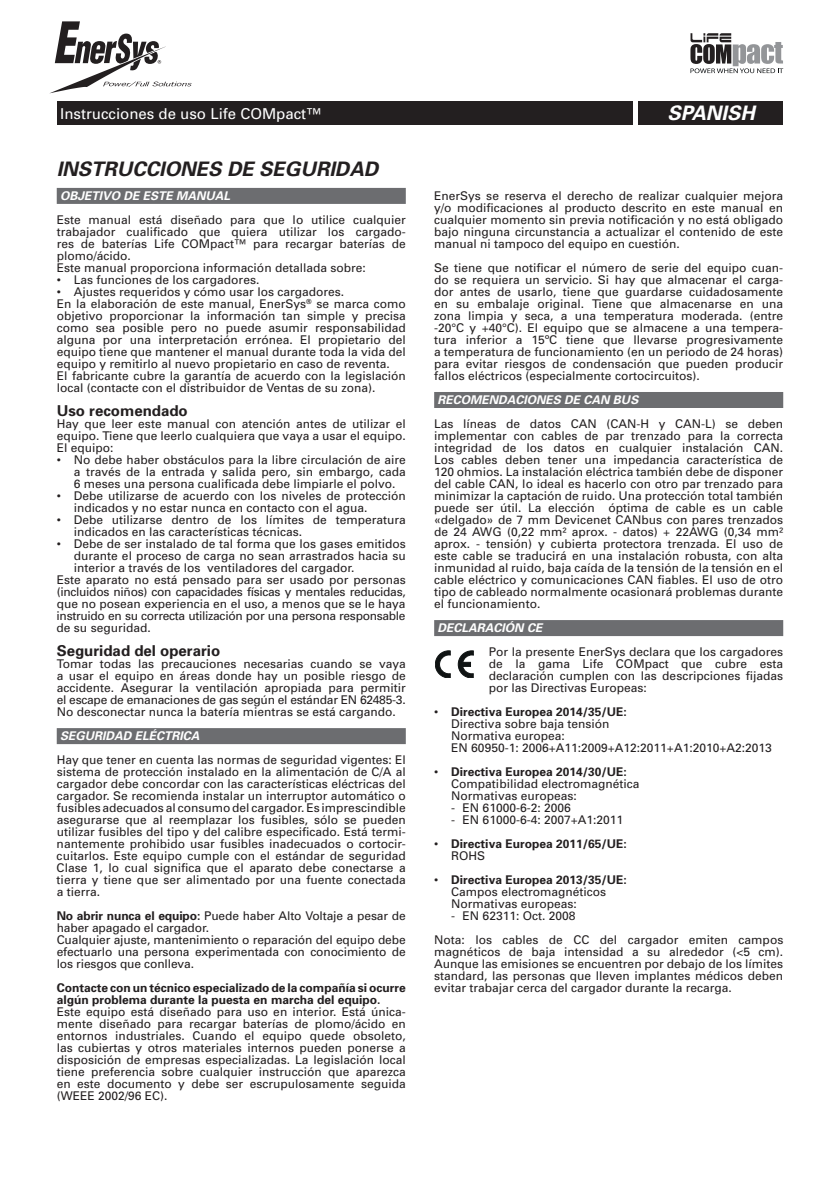
<style>
.page{position:relative;width:840px;height:1191px;background:#fff}
.page>*{position:absolute;margin:0;border:0;box-sizing:border-box;transform-origin:0 0}
.t1{font:italic 700 20px "Univers";color:#231f20}
.t2{font:italic 700 20px "Univers";color:#fff}
.t3{font:700 15px "Univers";color:#231f20}
.t4{font:15px "Univers";color:#fff}
.t5{font:12px/12px "Univers";color:#231f20;text-align:justify}
.t6{font:700 12px/12px "Univers";color:#231f20}
.t7{font:12px "Univers";letter-spacing:-.025em;color:#231f20}
.t8{font:italic 700 12px "Univers";color:#fff}
.s1{font-weight:700}
.s2{font-weight:400}
</style>
<div class="page">
<svg style="left:49px;top:21px;width:143px;height:73px"></svg>
<div style="left:638px;top:101px;width:144px;height:24px;background:#231f20"></div>
<div style="left:57px;top:101px;width:575px;height:24px;background:#231f20"></div>
<div style="left:57px;top:188px;width:348px;height:16px;background:#6c6d70"></div>
<div style="left:57px;top:728px;width:348px;height:16px;background:#6c6d70"></div>
<div style="left:434px;top:392px;width:348px;height:16px;background:#6c6d70"></div>
<div style="left:434px;top:620px;width:348px;height:16px;background:#6c6d70"></div>
<svg style="left:458px;top:651px;width:15px;height:27px"></svg>
<svg style="left:435px;top:651px;width:15px;height:27px"></svg>
<svg style="left:690px;top:33px;width:92px;height:40px"></svg>
<p class="t4" style="left:60px;top:105px;width:262px">Instrucciones de uso Life COMpact™</p>
<h1 class="t2" style="left:667px;top:101px;width:89px">SPANISH</h1>
<h1 class="t1" style="left:57px;top:157px;width:323px">INS TRUCCIONES DE SEGURIDAD</h1>
<p class="t8" style="left:60px;top:189px;width:172px">OBJETIVO DE ESTE MANUAL</p>
<p class="t5" style="left:57px;top:214px;width:350px;text-align:left">Este manual está diseñado para que lo utilice cualquier trabajador cualificado que quiera utilizar los cargado&shy;res de baterías Life COMpact™ para recargar baterías de plomo/ácido.<br>Este manual proporciona información detallada sobre:</p>
<p class="t5" style="left:57px;top:274px;width:204px">• Las funciones de los cargadores.</p>
<p class="t5" style="left:57px;top:286px;width:350px;text-align:left">• Ajustes requeridos y cómo usar los cargadores.<br>En la elaboración de este manual, EnerSys<sup>®</sup> se marca como objetivo proporcionar la información tan simple y precisa como sea posible pero no puede asumir responsabilidad alguna por una interpretación errónea. El propietario del equipo tiene que mantener el manual durante toda la vida del equipo y remitirlo al nuevo propietario en caso de reventa.<br>El fabricante cubre la garantía de acuerdo con la legislación local (contacte con el distribuidor de Ventas de su zona).</p>
<p class="t3" style="left:57px;top:402px;width:132px">Uso recomendado</p>
<p class="t5" style="left:57px;top:418px;width:350px">Hay que leer este manual con atención antes de utilizar el equipo. Tiene que leerlo cualquiera que vaya a usar el equipo.<br>El equipo:</p>
<p class="t5" style="left:74px;top:454px;width:333px;text-indent:-17px">• No debe haber obstáculos para la libre circulación de aire a través de la entrada y salida pero, sin embargo, cada 6 meses una persona cualificada debe limpiarle el polvo.</p>
<p class="t5" style="left:74px;top:490px;width:333px;text-indent:-17px">• Debe utilizarse de acuerdo con los niveles de protección indicados y no estar nunca en contacto con el agua.</p>
<p class="t5" style="left:74px;top:514px;width:333px;text-indent:-17px">• Debe utilizarse dentro de los límites de temperatura indicados en las características técnicas.</p>
<p class="t5" style="left:57px;top:538px;width:350px">• Debe de ser instalado de tal forma que los gases emitidos</p>
<p class="t5" style="left:74px;top:550px;width:333px">durante el proceso de carga no sean arrastrados hacia su</p>
<p class="t5" style="left:74px;top:562px;width:282px">interior a través de los ventiladores del cargador.</p>
<p class="t5" style="left:57px;top:574px;width:350px">Este aparato no está pensado para ser usado por personas</p>
<p class="t7" style="left:57px;top:585px;width:350px">(incluidos niños) con capacidades físicas y mentales reducidas,</p>
<p class="t5" style="left:57px;top:598px;width:350px">que no posean experiencia en el uso, a menos que se le haya</p>
<p class="t7" style="left:57px;top:609px;width:350px">instruido en su correcta utilización por una persona responsable</p>
<p class="t5" style="left:57px;top:622px;width:96px">de su seguridad.</p>
<p class="t3" style="left:57px;top:642px;width:165px">Seguridad del operario</p>
<p class="t5" style="left:57px;top:658px;width:350px">Tomar todas las precauciones necesarias cuando se vaya a usar el equipo en áreas donde hay un posible riesgo de accidente. Asegurar la ventilación apropiada para permitir el escape de emanaciones de gas según el estándar EN 62485-3.<br>No desconectar nunca la batería mientras se está cargando.</p>
<p class="t8" style="left:60px;top:729px;width:18px">SEGUR</p>
<p class="t8" style="left:102px;top:729px;width:63px">IDAD ELÉCTR</p>
<p class="t8" style="left:179px;top:729px;width:22px">ICA</p>
<p class="t5" style="left:57px;top:754px;width:350px">Hay que tener en cuenta las normas de seguridad vigentes: El sistema de protección instalado en la alimentación de C/A al cargador debe concordar con las características eléctricas del cargador. Se recomienda instalar un interruptor automático o fusibles adecuados al consumo del cargador. Es imprescindible asegurarse que al reemplazar los fusibles, sólo se pueden utilizar fusibles del tipo y del calibre especificado. Está termi&shy;nantemente prohibido usar fusibles inadecuados o cortocir&shy;cuitarlos. Este equipo cumple con el estándar de seguridad Clase 1, lo cual significa que el aparato debe conectarse a tierra y tiene que ser alimentado por una fuente conectada a tierra.</p>
<p class="t5" style="left:57px;top:910px;width:350px;text-align:left"><span class="s1">No abrir nunca el equipo:</span> Puede haber Alto Voltaje a pesar de haber apagado el cargador.<br>Cualquier ajuste, mantenimiento o reparación del equipo debe efectuarlo una persona experimentada con conocimiento de los riesgos que conlleva.</p>
<p class="t6" style="left:57px;top:982px;width:350px">Contacte con un técnico especializado de la compañía si ocurre algún problema durante la puesta en marcha del equipo.</p>
<p class="t5" style="left:57px;top:1006px;width:350px">Este equipo está diseñado para uso en interior. Está única&shy;mente diseñado para recargar baterías de plomo/ácido en entornos industriales. Cuando el equipo quede obsoleto, las cubiertas y otros materiales internos pueden ponerse a disposición de empresas especializadas. La legislación local tiene preferencia sobre cualquier instrucción que aparezca en este documento y debe ser escrupulosamente seguida (WEEE 2002/96 EC).</p>
<p class="t5" style="left:434px;top:190px;width:350px">EnerSys se reserva el derecho de realizar cualquier mejora y/o modificaciones al producto descrito en este manual en cualquier momento sin previa notificación y no está obligado bajo ninguna circunstancia a actualizar el contenido de este manual ni tampoco del equipo en cuestión.</p>
<p class="t5" style="left:434px;top:262px;width:350px">Se tiene que notificar el número de serie del equipo cuan&shy;do se requiera un servicio. Si hay que almacenar el carga&shy;dor antes de usarlo, tiene que guardarse cuidadosamente en su embalaje original. Tiene que almacenarse en una zona limpia y seca, a una temperatura moderada. (entre -20°C y +40°C). El equipo que se almacene a una tempera&shy;tura inferior a 15ºC tiene que llevarse progresivamente a temperatura de funcionamiento (en un periodo de 24 horas) para evitar riesgos de condensación que pueden producir fallos eléctricos (especialmente cortocircuitos).</p>
<p class="t8" style="left:437px;top:393px;width:203px">RECOMENDACIONES DE CAN BUS</p>
<p class="t5" style="left:434px;top:418px;width:350px">Las líneas de datos CAN (CAN-H y CAN-L) se deben implementar con cables de par trenzado para la correcta integridad de los datos en cualquier instalación CAN.<br>Los cables deben tener una impedancia característica de 120 ohmios. La instalación eléctrica también debe de disponer del cable CAN, lo ideal es hacerlo con otro par trenzado para minimizar la captación de ruido. Una protección total también puede ser útil. La elección óptima de cable es un cable «delgado» de 7 mm Devicenet CANbus con pares trenzados de 24 AWG (0,22 mm² aprox. - datos) + 22AWG (0,34 mm² aprox. - tensión) y cubierta protectora trenzada. El uso de este cable se traducirá en una instalación robusta, con alta inmunidad al ruido, baja caída de la tensión de la tensión en el cable eléctrico y comunicaciones CAN fiables. El uso de otro tipo de cableado normalmente ocasionará problemas durante el funcionamiento.</p>
<p class="t8" style="left:437px;top:621px;width:10px">DEC</p>
<p class="t8" style="left:461px;top:621px;width:75px">LARACIÓN CE</p>
<p class="t5" style="left:488px;top:646px;width:296px">Por la presente EnerSys declara que los cargadores de la gama Life COMpact que cubre esta declaración cumplen con las descripciones fijadas por las Directivas Europeas:</p>
<p class="t5" style="left:451px;top:706px;width:322px;text-align:left;text-indent:-17px">• <span class="s1">Directiva Europea 2014/35/UE:<br></span>Directiva sobre baja tensión<br>Normativa europea:<br>EN 60950-1: 2006+A11:2009+A12:2011+A1:2010+A2:2013</p>
<p class="t5" style="left:451px;top:766px;width:190px;text-align:left;text-indent:-17px">• <span class="s1">Directiva Europea 2014/30/UE:<br></span>Compatibilidad electromagnética<br>Normativas europeas:</p>
<p class="t5" style="left:451px;top:802px;width:121px">- EN 61000-6-2: 2006</p>
<p class="t5" style="left:451px;top:814px;width:173px">- EN 61000-6-4: 2007+A1:2011</p>
<p class="t6" style="left:451px;top:838px;width:177px;text-indent:-17px"><span class="s2">•</span> Directiva Europea 2011/65/UE:<br><span class="s2">ROHS</span></p>
<p class="t5" style="left:451px;top:874px;width:177px;text-align:left;text-indent:-17px">• <span class="s1">Directiva Europea 2013/35/UE:<br></span>Campos electromagnéticos<br>Normativas europeas:</p>
<p class="t5" style="left:434px;top:904px;width:350px;line-height:24px;text-indent:17px">- EN 62311: Oct. 2008<br>Nota: los cables de CC del cargador emiten campos</p>
<p class="t5" style="left:434px;top:946px;width:350px">magnéticos de baja intensidad a su alrededor (&lt;5 cm).<br>Aunque las emisiones se encuentren por debajo de los límites standard, las personas que lleven implantes médicos deben evitar trabajar cerca del cargador durante la recarga.</p>
</div>
